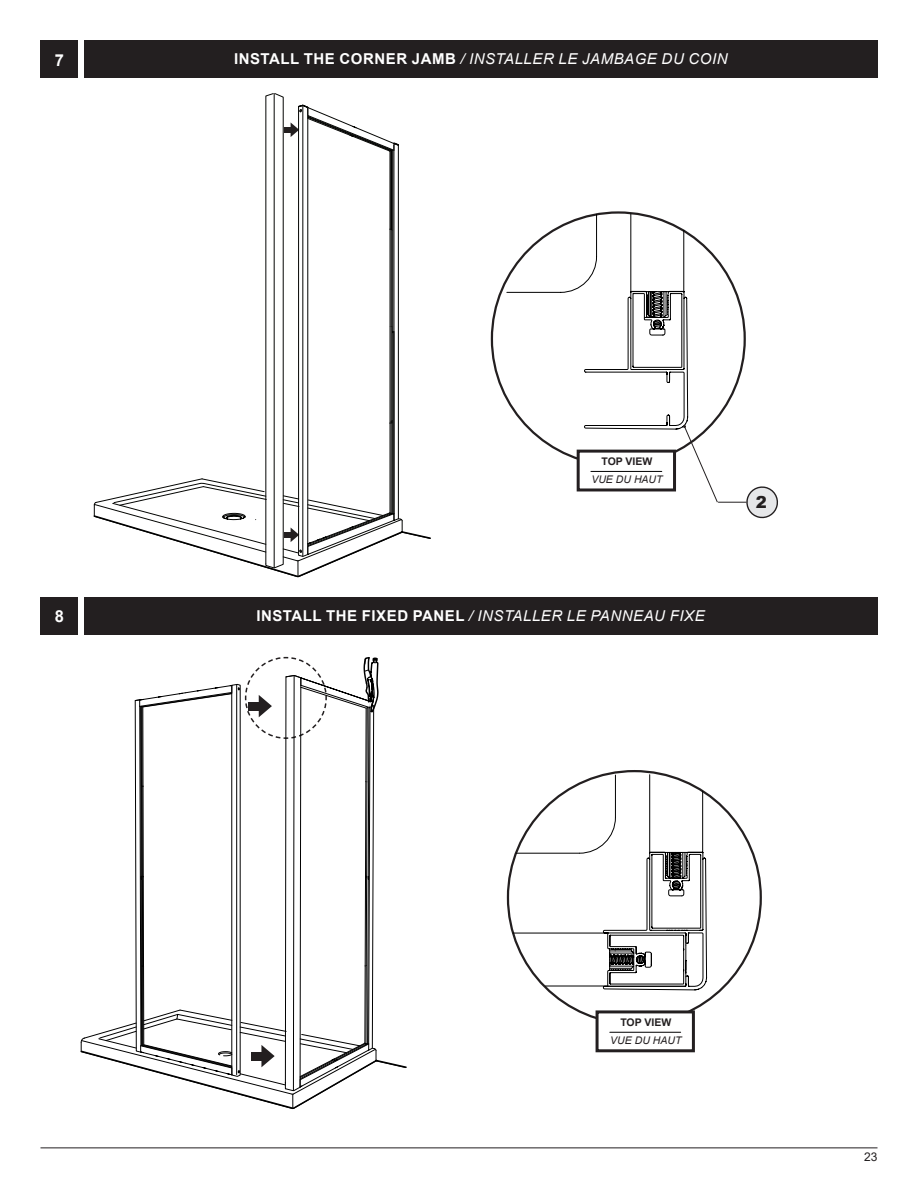
<style>
.page{position:relative;width:918px;height:1188px;background:#fff}
.page>*{position:absolute;margin:0;border:0;box-sizing:border-box;transform-origin:0 0}
.t1{font:700 16.5px "Arial";color:#fff}
.Part_Numbers{font:900 16.5px "Arial";color:#231f20}
.ISNTRUCTIONS_TEXT{font:italic 15px "Arial";letter-spacing:.035em;color:#fff}
.t2{font:12px "Arial";color:#231f20}
.t3{font:italic 10.5px "Arial";color:#241f21}
.t4{font:italic 10.5px "Arial";color:#231f20}
.t5{font:700 10.5px "Arial";color:#241f21}
.t6{font:700 10.5px "Arial";color:#231f20}
.s1{font-weight:700;font-style:normal}
</style>
<div class="page">
<hr style="left:40px;top:1148px;width:838px;height:1px;background:#231f20">
<div style="left:84px;top:40px;width:794px;height:38px;background:#231f20"></div>
<div style="left:84px;top:597px;width:794px;height:38px;background:#231f20"></div>
<div style="left:40px;top:40px;width:38px;height:38px;background:#231f20"></div>
<div style="left:40px;top:597px;width:38px;height:38px;background:#231f20"></div>
<svg style="left:506px;top:211px;width:194px;height:219px"></svg>
<div style="left:577px;top:450px;width:99px;height:41px;border:3px solid #241f21"></div>
<hr style="left:591px;top:471px;width:71px;height:1px;background:#000">
<svg style="left:683px;top:425px;width:95px;height:94px"></svg>
<svg style="left:512px;top:770px;width:195px;height:221px"></svg>
<svg style="left:579px;top:817px;width:122px;height:170px"></svg>
<div style="left:596px;top:1010px;width:99px;height:42px;background:#fff;border:3px solid #231f20"></div>
<hr style="left:610px;top:1032px;width:71px;height:1px;background:#000">
<svg style="left:80px;top:93px;width:351px;height:1017px"></svg>
<p class="t1" style="left:55px;top:48px;width:11px">7</p>
<p class="ISNTRUCTIONS_TEXT" style="left:234px;top:49px;width:495px"><span class="s1">INSTALL THE CORNER JAMB</span> / INSTALLER LE JAMBAGE DU COIN</p>
<p class="t5" style="left:602px;top:454px;width:52px">TOP VIEW</p>
<p class="t3" style="left:591px;top:473px;width:73px">VUE DU HAUT</p>
<p class="t1" style="left:55px;top:605px;width:11px">8</p>
<p class="ISNTRUCTIONS_TEXT" style="left:256px;top:606px;width:450px"><span class="s1">INSTALL THE FIXED PANEL</span> / INSTALLER LE PANNEAU FIXE</p>
<p class="Part_Numbers" style="left:756px;top:491px;width:13px">2</p>
<p class="t6" style="left:620px;top:1015px;width:52px">TOP VIEW</p>
<p class="t4" style="left:610px;top:1034px;width:73px">VUE DU HAUT</p>
<p class="t2" style="left:864px;top:1149px;width:15px">23</p>
</div>
